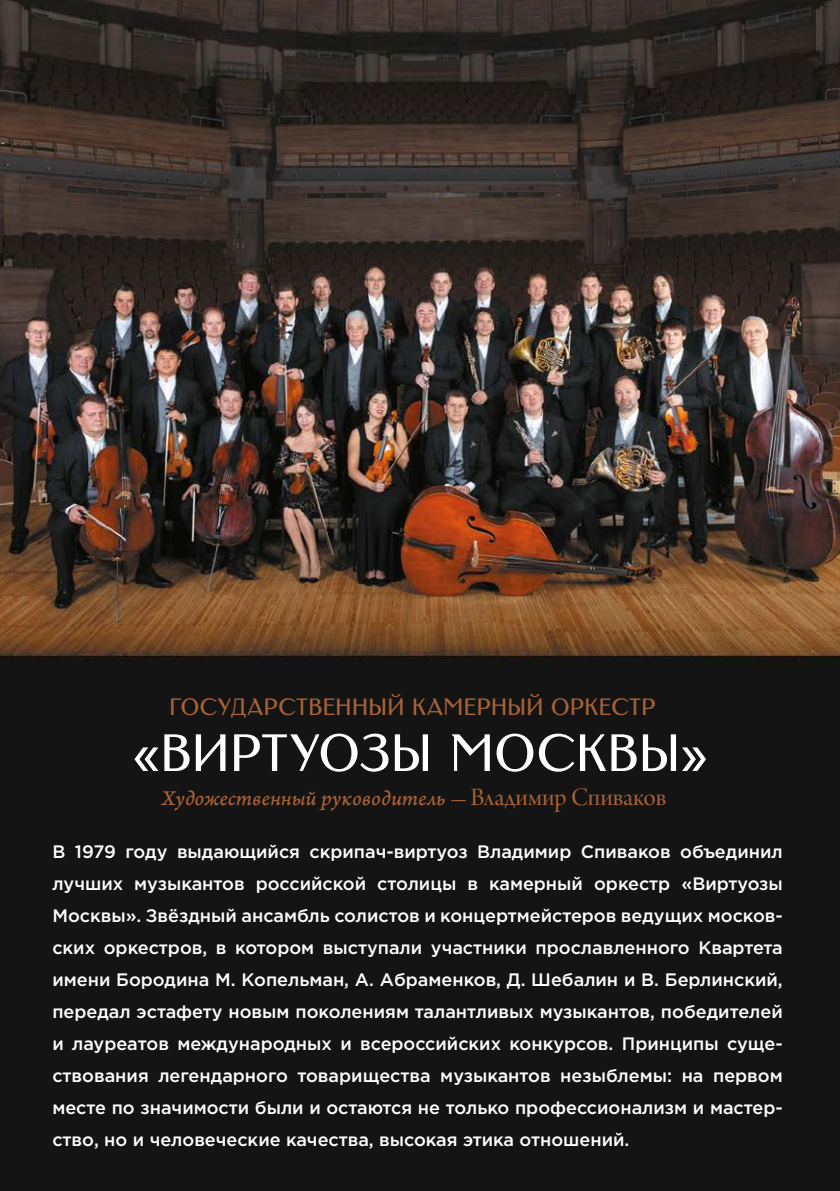
<style>
.page{position:relative;width:840px;height:1191px;background:#fff}
.page>*{position:absolute;margin:0;border:0;box-sizing:border-box;transform-origin:0 0}
.t1{font:52.4px "Romanovsky";letter-spacing:-.01em;color:#fff}
.t2{font:23.6px "Romanovsky";letter-spacing:-.005em;color:#aa6336}
.t3{font:22px "Arno Pro Italic Caption";letter-spacing:-.005em;color:#aa6336}
.t4{font:500 18px/32px "Gotham Pro";color:#fff;text-align:justify}
.s1{font-family:"Arno Pro"}
.s2{font-family:"Arno Pro Display";font-size:26.6px}
</style>
<div class="page">
<img style="left:0;top:0;width:839px;height:1191px">
<h2 class="t2" style="left:169px;top:693px;width:488px">ГОСУДАРСТВЕННЫЙ КАМЕРНЫЙ ОРКЕСТР</h2>
<h1 class="t1" style="left:133px;top:723px;width:576px">«ВИРТУОЗЫ МОСКВЫ»</h1>
<p class="t3" style="left:161px;top:785px;width:506px">Художественный руководитель <span class="s1">—</span> <span class="s2">Владимир Спиваков</span></p>
<p class="t4" style="left:52px;top:835px;width:731px">В 1979 году выдающийся скрипач-виртуоз Владимир Спиваков объединил лучших музыкантов российской столицы в камерный оркестр «Виртуозы Москвы». Звёздный ансамбль солистов и концертмейстеров ведущих москов&shy;ских оркестров, в котором выступали участники прославленного Квартета имени Бородина М. Копельман, А. Абраменков, Д. Шебалин и В. Берлинский, передал эстафету новым поколениям талантливых музыкантов, победителей и лауреатов международных и всероссийских конкурсов. Принципы суще&shy;ствования легендарного товарищества музыкантов незыблемы: на первом месте по значимости были и остаются не только профессионализм и мастер&shy;ство, но и человеческие качества, высокая этика отношений.</p>
</div>
